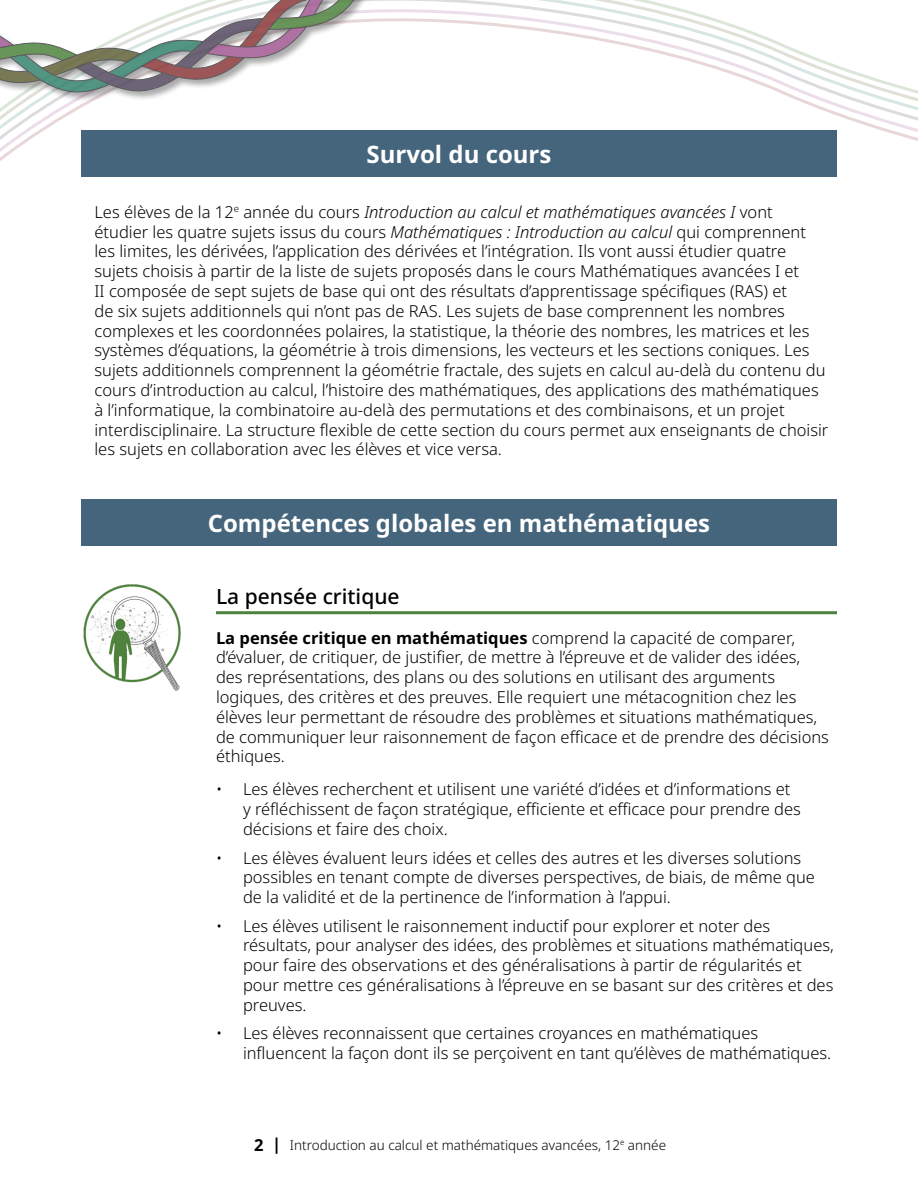
<style>
.page{position:relative;width:918px;height:1188px;background:#fff}
.page>*{position:absolute;margin:0;border:0;box-sizing:border-box;transform-origin:0 0}
.H2_White{font:700 24px "Noto Sans";color:#fff}
.H3_Competency_critical_thinking{font:500 21px "Noto Sans";color:#000}
.Paragraph{font:300 16.5px/19.8px "Noto Sans";color:#000}
.Paragraph_Comepetencies{font:300 16.5px/19.8px "Noto Sans";color:#000}
.t1{font:300 13.5px "Noto Sans";color:#000}
.s1{font-style:italic}
.s2{font-weight:700}
.s3{font-weight:700;font-size:16.5px}
</style>
<div class="page">
<svg style="left:0;top:0;width:918px;height:161px"></svg>
<div style="left:0;top:0;width:515px;height:102px;background:#000;opacity:.4"></div>
<svg style="left:0;top:0;width:407px;height:96px"></svg>
<div style="left:81px;top:130px;width:756px;height:47px;background:#45657d"></div>
<div style="left:81px;top:499px;width:756px;height:47px;background:#45657d"></div>
<hr style="left:216px;top:611px;width:621px;height:3px;background:#4d823c">
<img style="left:83px;top:584px;width:98px;height:107px">
<h2 class="H2_White" style="left:367px;top:137px;width:186px">Survol du cours</h2>
<p class="Paragraph" style="left:94px;top:202px;width:735px">Les élèves de la 12<sup>e</sup> année du cours <span class="s1">Introduction au calcul et mathématiques avancées I</span> vont étudier les quatre sujets issus du cours <span class="s1">Mathématiques : Introduction au calcul</span> qui comprennent les limites, les dérivées, l’application des dérivées et l’intégration. Ils vont aussi étudier quatre sujets choisis à partir de la liste de sujets proposés dans le cours Mathématiques avancées I et<br>II composée de sept sujets de base qui ont des résultats d’apprentissage spécifiques (RAS) et<br>de six sujets additionnels qui n’ont pas de RAS. Les sujets de base comprennent les nombres complexes et les coordonnées polaires, la statistique, la théorie des nombres, les matrices et les systèmes d’équations, la géométrie à trois dimensions, les vecteurs et les sections coniques. Les sujets additionnels comprennent la géométrie fractale, des sujets en calcul au-delà du contenu du cours d’introduction au calcul, l’histoire des mathématiques, des applications des mathématiques à l’informatique, la combinatoire au-delà des permutations et des combinaisons, et un projet interdisciplinaire. La structure flexible de cette section du cours permet aux enseignants de choisir les sujets en collaboration avec les élèves et vice versa.</p>
<h2 class="H2_White" style="left:208px;top:506px;width:504px">Compétences globales en mathématiques</h2>
<h3 class="H3_Competency_critical_thinking" style="left:216px;top:582px;width:185px">La pensée critique</h3>
<p class="Paragraph_Comepetencies" style="left:216px;top:628px;width:614px"><span class="s2">La pensée critique en mathématiques</span> comprend la capacité de comparer, d’évaluer, de critiquer, de justifier, de mettre à l’épreuve et de valider des idées, des représentations, des plans ou des solutions en utilisant des arguments logiques, des critères et des preuves. Elle requiert une métacognition chez les élèves leur permettant de résoudre des problèmes et situations mathématiques, de communiquer leur raisonnement de façon efficace et de prendre des décisions éthiques.</p>
<p class="Paragraph" style="left:243px;top:780px;width:559px;text-indent:-27px">• Les élèves recherchent et utilisent une variété d’idées et d’informations et y réfléchissent de façon stratégique, efficiente et efficace pour prendre des décisions et faire des choix.</p>
<p class="Paragraph" style="left:243px;top:848px;width:574px;text-indent:-27px">• Les élèves évaluent leurs idées et celles des autres et les diverses solutions possibles en tenant compte de diverses perspectives, de biais, de même que de la validité et de la pertinence de l’information à l’appui.</p>
<p class="Paragraph" style="left:243px;top:916px;width:592px;text-indent:-27px">• Les élèves utilisent le raisonnement inductif pour explorer et noter des résultats, pour analyser des idées, des problèmes et situations mathématiques, pour faire des observations et des généralisations à partir de régularités et pour mettre ces généralisations à l’épreuve en se basant sur des critères et des preuves.</p>
<p class="Paragraph" style="left:243px;top:1024px;width:590px;text-indent:-27px">• Les élèves reconnaissent que certaines croyances en mathématiques influencent la façon dont ils se perçoivent en tant qu’élèves de mathématiques.</p>
<p class="t1" style="left:254px;top:1135px;width:413px"><span class="s3">2 |</span> Introduction au calcul et mathématiques avancées, 12<sup>e</sup> année</p>
</div>
